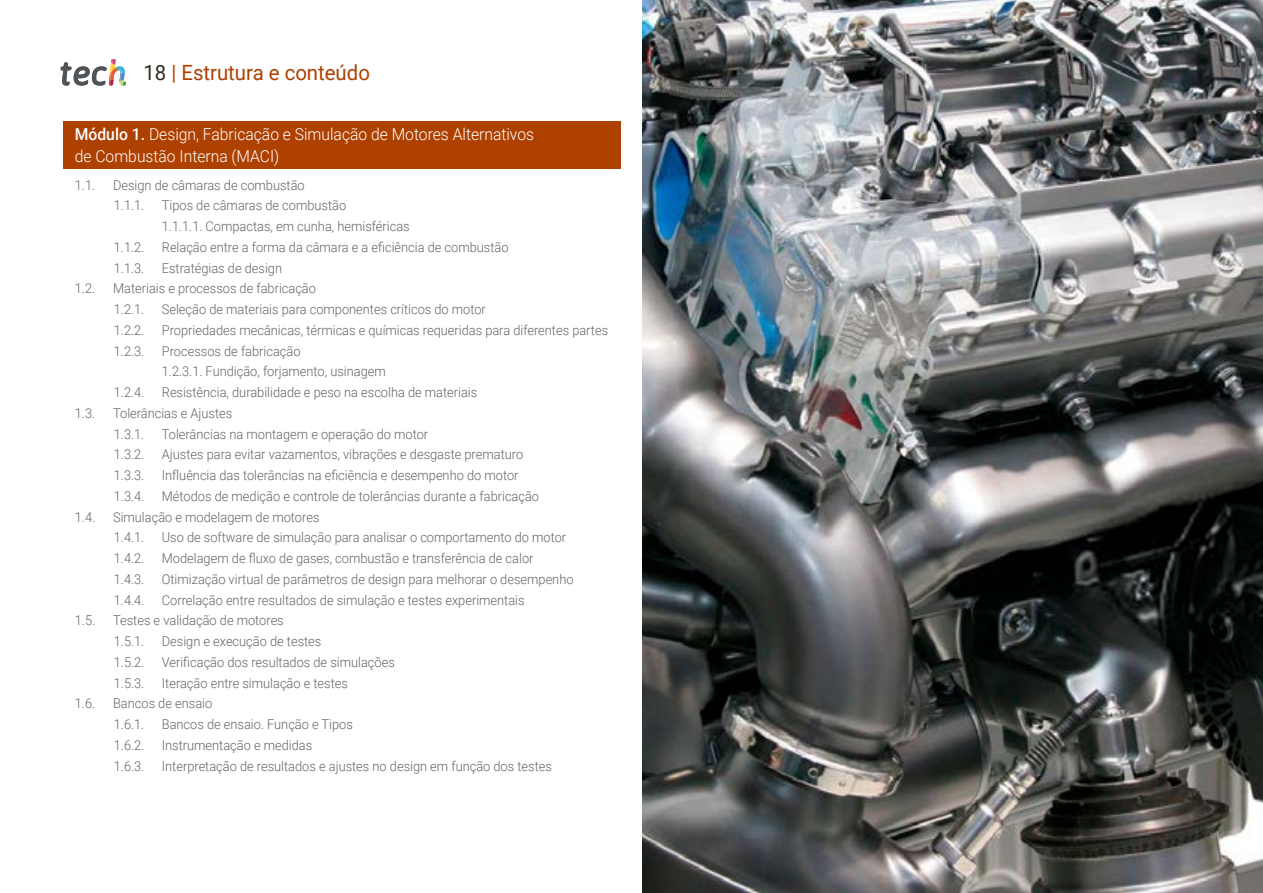
<style>
.page{position:relative;width:1263px;height:893px;background:#fff}
.page>*{position:absolute;margin:0;border:0;box-sizing:border-box;transform-origin:0 0}
.t1{font:21px "Roboto";color:#ae4000}
.t2{font:300 16.5px/22.5px "Roboto";color:#fff;scale:.95 1}
.t3{font:300 13.5px/20.7px "Roboto";color:#61646a;scale:.95 1}
.s1{color:#312e20}
.s2{font-weight:500}
</style>
<div class="page">
<img style="left:642px;top:0;width:621px;height:893px">
<div style="left:64px;top:121px;width:557px;height:48px;background:#ae4000"></div>
<svg style="left:61px;top:59px;width:65px;height:27px"></svg>
<h1 class="t1" style="left:144px;top:57px;width:228px"><span class="s1">18</span> | Estrutura e conteúdo</h1>
<p class="t2" style="left:75px;top:122px;width:485px"><span class="s2">Módulo 1.</span> Design, Fabricação e Simulação de Motores Alternativos de Combustão Interna (MACI)</p>
<p class="t3" style="left:75px;top:174px;width:23px">1.1.</p>
<p class="t3" style="left:113px;top:174px;width:203px">Design de câmaras de combustão<br>1.1.1.</p>
<p class="t3" style="left:162px;top:195px;width:262px">Tipos de câmaras de combustão<br>1.1.1.1. Compactas, em cunha, hemisféricas</p>
<p class="t3" style="left:114px;top:236px;width:34px">1.1.2.</p>
<p class="t3" style="left:162px;top:236px;width:366px">Relação entre a forma da câmara e a eficiência de combustão</p>
<p class="t3" style="left:114px;top:257px;width:34px">1.1.3.</p>
<p class="t3" style="left:162px;top:257px;width:128px">Estratégias de design</p>
<p class="t3" style="left:75px;top:278px;width:23px">1.2.</p>
<p class="t3" style="left:113px;top:278px;width:215px">Materiais e processos de fabricação<br>1.2.1.</p>
<p class="t3" style="left:162px;top:298px;width:343px">Seleção de materiais para componentes críticos do motor</p>
<p class="t3" style="left:114px;top:319px;width:34px">1.2.2.</p>
<p class="t3" style="left:162px;top:319px;width:471px">Propriedades mecânicas, térmicas e químicas requeridas para diferentes partes</p>
<p class="t3" style="left:114px;top:340px;width:34px">1.2.3.</p>
<p class="t3" style="left:162px;top:340px;width:237px">Processos de fabricação<br>1.2.3.1. Fundição, forjamento, usinagem</p>
<p class="t3" style="left:114px;top:381px;width:34px">1.2.4.</p>
<p class="t3" style="left:162px;top:381px;width:334px">Resistência, durabilidade e peso na escolha de materiais</p>
<p class="t3" style="left:75px;top:402px;width:23px">1.3.</p>
<p class="t3" style="left:113px;top:402px;width:127px">Tolerâncias e Ajustes<br>1.3.1.</p>
<p class="t3" style="left:162px;top:423px;width:282px">Tolerâncias na montagem e operação do motor</p>
<p class="t3" style="left:114px;top:444px;width:34px">1.3.2.</p>
<p class="t3" style="left:162px;top:444px;width:382px">Ajustes para evitar vazamentos, vibrações e desgaste prematuro</p>
<p class="t3" style="left:114px;top:464px;width:34px">1.3.3.</p>
<p class="t3" style="left:162px;top:464px;width:377px">Influência das tolerâncias na eficiência e desempenho do motor</p>
<p class="t3" style="left:114px;top:485px;width:34px">1.3.4.</p>
<p class="t3" style="left:162px;top:485px;width:399px">Métodos de medição e controle de tolerâncias durante a fabricação</p>
<p class="t3" style="left:75px;top:506px;width:23px">1.4.</p>
<p class="t3" style="left:113px;top:506px;width:219px">Simulação e modelagem de motores<br>1.4.1.</p>
<p class="t3" style="left:162px;top:527px;width:427px">Uso de software de simulação para analisar o comportamento do motor</p>
<p class="t3" style="left:114px;top:547px;width:34px">1.4.2.</p>
<p class="t3" style="left:162px;top:547px;width:393px">Modelagem de fluxo de gases, combustão e transferência de calor</p>
<p class="t3" style="left:114px;top:568px;width:34px">1.4.3.</p>
<p class="t3" style="left:162px;top:568px;width:435px">Otimização virtual de parâmetros de design para melhorar o desempenho</p>
<p class="t3" style="left:114px;top:589px;width:34px">1.4.4.</p>
<p class="t3" style="left:162px;top:589px;width:383px">Correlação entre resultados de simulação e testes experimentais</p>
<p class="t3" style="left:75px;top:610px;width:23px">1.5.</p>
<p class="t3" style="left:113px;top:610px;width:181px">Testes e validação de motores<br>1.5.1.</p>
<p class="t3" style="left:162px;top:630px;width:169px">Design e execução de testes</p>
<p class="t3" style="left:114px;top:651px;width:34px">1.5.2.</p>
<p class="t3" style="left:162px;top:651px;width:247px">Verificação dos resultados de simulações</p>
<p class="t3" style="left:114px;top:672px;width:34px">1.5.3.</p>
<p class="t3" style="left:162px;top:672px;width:197px">Iteração entre simulação e testes</p>
<p class="t3" style="left:75px;top:693px;width:23px">1.6.</p>
<p class="t3" style="left:113px;top:693px;width:106px">Bancos de ensaio<br>1.6.1.</p>
<p class="t3" style="left:162px;top:713px;width:203px">Bancos de ensaio. Função e Tipos</p>
<p class="t3" style="left:114px;top:734px;width:34px">1.6.2.</p>
<p class="t3" style="left:162px;top:734px;width:160px">Instrumentação e medidas</p>
<p class="t3" style="left:114px;top:755px;width:34px">1.6.3.</p>
<p class="t3" style="left:162px;top:755px;width:412px">Interpretação de resultados e ajustes no design em função dos testes</p>
</div>
